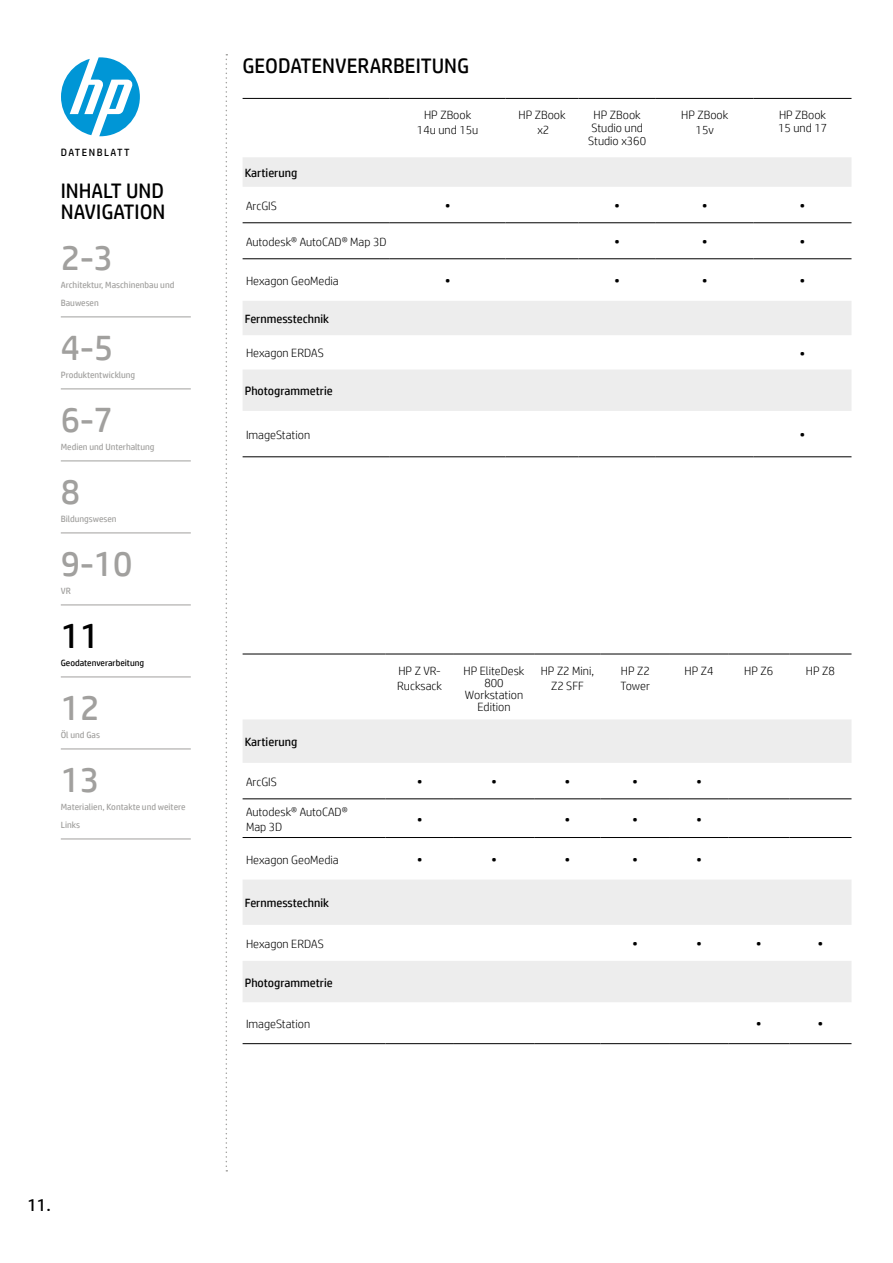
<style>
.page{position:relative;width:893px;height:1263px;background:#fff}
.page>*{position:absolute;margin:0;border:0;box-sizing:border-box;transform-origin:0 0}
.t1{font:36px "HP Simplified";color:#a1a09e}
.t2{font:36px "HP Simplified";color:#000}
.t3{font:21px/21px "HP Simplified";color:#000}
.t4{font:17.7px "HP Simplified";color:#000}
.t5{font:300 15px "HP Simplified";color:#000}
.t6{font:300 12px/15px "HP Simplified";color:#000;text-align:center}
.t7{font:12px "HP Simplified";color:#000}
.t8{font:10.5px "HP Simplified";letter-spacing:.14em;color:#000}
.t9{font:9px/18px "HP Simplified";color:#a1a09e}
.t10{font:9px "HP Simplified";color:#000}
</style>
<div class="page">
<svg style="left:226px;top:54px;width:1px;height:1117px"></svg>
<svg style="left:61px;top:57px;width:79px;height:79px"></svg>
<svg style="left:243px;top:157px;width:608px;height:254px"></svg>
<hr style="left:243px;top:98px;width:147px;height:1px;background:#000">
<hr style="left:243px;top:222px;width:147px;height:1px;background:#000">
<hr style="left:390px;top:222px;width:116px;height:1px;background:#000">
<hr style="left:506px;top:222px;width:73px;height:1px;background:#000">
<hr style="left:579px;top:222px;width:77px;height:1px;background:#000">
<hr style="left:656px;top:222px;width:98px;height:1px;background:#000">
<hr style="left:754px;top:222px;width:97px;height:1px;background:#000">
<hr style="left:243px;top:258px;width:147px;height:1px;background:#000">
<hr style="left:390px;top:258px;width:116px;height:1px;background:#000">
<hr style="left:506px;top:258px;width:73px;height:1px;background:#000">
<hr style="left:579px;top:258px;width:77px;height:1px;background:#000">
<hr style="left:656px;top:258px;width:98px;height:1px;background:#000">
<hr style="left:754px;top:258px;width:97px;height:1px;background:#000">
<hr style="left:243px;top:456px;width:147px;height:1px;background:#000">
<hr style="left:390px;top:456px;width:116px;height:1px;background:#000">
<hr style="left:506px;top:456px;width:73px;height:1px;background:#000">
<hr style="left:579px;top:456px;width:77px;height:1px;background:#000">
<hr style="left:656px;top:456px;width:98px;height:1px;background:#000">
<hr style="left:754px;top:456px;width:97px;height:1px;background:#000">
<hr style="left:390px;top:98px;width:116px;height:1px;background:#000">
<hr style="left:506px;top:98px;width:73px;height:1px;background:#000">
<hr style="left:579px;top:98px;width:77px;height:1px;background:#000">
<hr style="left:656px;top:98px;width:98px;height:1px;background:#000">
<hr style="left:754px;top:98px;width:97px;height:1px;background:#000">
<hr style="left:61px;top:317px;width:130px;height:1px;background:#a1a09e">
<hr style="left:61px;top:389px;width:130px;height:1px;background:#a1a09e">
<hr style="left:61px;top:461px;width:130px;height:1px;background:#a1a09e">
<hr style="left:61px;top:533px;width:130px;height:1px;background:#a1a09e">
<hr style="left:61px;top:605px;width:130px;height:1px;background:#a1a09e">
<hr style="left:61px;top:677px;width:130px;height:1px;background:#a1a09e">
<hr style="left:61px;top:749px;width:130px;height:1px;background:#a1a09e">
<hr style="left:61px;top:839px;width:130px;height:1px;background:#a1a09e">
<svg style="left:243px;top:720px;width:608px;height:282px"></svg>
<hr style="left:243px;top:654px;width:142px;height:1px;background:#000">
<hr style="left:243px;top:798px;width:142px;height:1px;background:#000">
<hr style="left:385px;top:798px;width:69px;height:1px;background:#000">
<hr style="left:454px;top:798px;width:80px;height:1px;background:#000">
<hr style="left:534px;top:798px;width:67px;height:1px;background:#000">
<hr style="left:601px;top:798px;width:69px;height:1px;background:#000">
<hr style="left:670px;top:798px;width:58px;height:1px;background:#000">
<hr style="left:728px;top:798px;width:61px;height:1px;background:#000">
<hr style="left:789px;top:798px;width:62px;height:1px;background:#000">
<hr style="left:243px;top:837px;width:142px;height:1px;background:#000">
<hr style="left:385px;top:837px;width:69px;height:1px;background:#000">
<hr style="left:454px;top:837px;width:80px;height:1px;background:#000">
<hr style="left:534px;top:837px;width:67px;height:1px;background:#000">
<hr style="left:601px;top:837px;width:69px;height:1px;background:#000">
<hr style="left:670px;top:837px;width:58px;height:1px;background:#000">
<hr style="left:728px;top:837px;width:61px;height:1px;background:#000">
<hr style="left:789px;top:837px;width:62px;height:1px;background:#000">
<hr style="left:243px;top:1043px;width:142px;height:1px;background:#000">
<hr style="left:385px;top:1043px;width:69px;height:1px;background:#000">
<hr style="left:454px;top:1043px;width:80px;height:1px;background:#000">
<hr style="left:534px;top:1043px;width:67px;height:1px;background:#000">
<hr style="left:601px;top:1043px;width:69px;height:1px;background:#000">
<hr style="left:670px;top:1043px;width:58px;height:1px;background:#000">
<hr style="left:728px;top:1043px;width:61px;height:1px;background:#000">
<hr style="left:789px;top:1043px;width:62px;height:1px;background:#000">
<hr style="left:385px;top:654px;width:69px;height:1px;background:#000">
<hr style="left:454px;top:654px;width:80px;height:1px;background:#000">
<hr style="left:534px;top:654px;width:67px;height:1px;background:#000">
<hr style="left:601px;top:654px;width:69px;height:1px;background:#000">
<hr style="left:670px;top:654px;width:58px;height:1px;background:#000">
<hr style="left:728px;top:654px;width:61px;height:1px;background:#000">
<hr style="left:789px;top:654px;width:62px;height:1px;background:#000">
<p class="t8" style="left:61px;top:146px;width:70px">DATENBLATT</p>
<h2 class="t3" style="left:61px;top:180px;width:106px">INHALT UND<br>NAVIGATION</h2>
<h1 class="t1" style="left:61px;top:237px;width:54px">2-3</h1>
<p class="t9" style="left:61px;top:276px;width:115px">Architektur, Maschinenbau und<br>Bauwesen</p>
<h1 class="t1" style="left:61px;top:327px;width:54px">4-5</h1>
<p class="t9" style="left:61px;top:366px;width:76px">Produktentwicklung</p>
<h1 class="t1" style="left:61px;top:399px;width:54px">6-7</h1>
<p class="t9" style="left:61px;top:438px;width:95px">Medien und Unterhaltung</p>
<h1 class="t1" style="left:61px;top:471px;width:21px">8</h1>
<p class="t9" style="left:61px;top:510px;width:57px">Bildungswesen</p>
<h1 class="t1" style="left:61px;top:543px;width:73px">9-10</h1>
<p class="t9" style="left:61px;top:582px;width:12px">VR</p>
<h1 class="t2" style="left:61px;top:615px;width:40px">11</h1>
<p class="t10" style="left:61px;top:658px;width:85px">Geodatenverarbeitung</p>
<h1 class="t1" style="left:61px;top:687px;width:40px">12</h1>
<p class="t9" style="left:61px;top:726px;width:41px">Öl und Gas</p>
<h1 class="t1" style="left:61px;top:759px;width:40px">13</h1>
<p class="t9" style="left:61px;top:798px;width:126px">Materialien, Kontakte und weitere<br>Links</p>
<h2 class="t3" style="left:243px;top:55px;width:228px">GEODATENVERARBEITUNG</h2>
<p class="t6" style="left:417px;top:108px;width:63px">HP ZBook<br>14u und 15u</p>
<p class="t6" style="left:518px;top:108px;width:49px">HP ZBook x2</p>
<p class="t6" style="left:588px;top:109px;width:59px;line-height:12.6px">HP ZBook<br>Studio und<br>Studio x360</p>
<p class="t6" style="left:681px;top:108px;width:49px">HP ZBook<br>15v</p>
<p class="t6" style="left:778px;top:109px;width:51px;line-height:12.6px;text-align:left">HP ZBook<br>15 und 17</p>
<p class="t7" style="left:245px;top:166px;width:54px">Kartierung</p>
<p class="t6" style="left:246px;top:198px;width:32px">ArcGIS</p>
<p class="t5" style="left:445px;top:197px;width:7px">•</p>
<p class="t5" style="left:614px;top:197px;width:7px">•</p>
<p class="t5" style="left:702px;top:197px;width:7px">•</p>
<p class="t5" style="left:800px;top:197px;width:7px">•</p>
<p class="t6" style="left:246px;top:234px;width:142px">Autodesk® AutoCAD® Map 3D</p>
<p class="t5" style="left:614px;top:233px;width:7px">•</p>
<p class="t5" style="left:702px;top:233px;width:7px">•</p>
<p class="t5" style="left:800px;top:233px;width:7px">•</p>
<p class="t6" style="left:246px;top:273px;width:94px">Hexagon GeoMedia</p>
<p class="t5" style="left:445px;top:272px;width:7px">•</p>
<p class="t5" style="left:614px;top:272px;width:7px">•</p>
<p class="t5" style="left:702px;top:272px;width:7px">•</p>
<p class="t5" style="left:800px;top:272px;width:7px">•</p>
<p class="t7" style="left:245px;top:312px;width:86px">Fernmesstechnik</p>
<p class="t6" style="left:246px;top:346px;width:79px">Hexagon ERDAS</p>
<p class="t5" style="left:800px;top:345px;width:7px">•</p>
<p class="t7" style="left:245px;top:384px;width:90px">Photogrammetrie</p>
<p class="t6" style="left:246px;top:427px;width:66px">ImageStation</p>
<p class="t5" style="left:800px;top:427px;width:7px">•</p>
<p class="t6" style="left:397px;top:663px;width:46px;text-align:left">HP Z VR-<br>Rucksack</p>
<p class="t6" style="left:464px;top:665px;width:62px;line-height:12px">HP EliteDesk<br>800<br>Workstation<br>Edition</p>
<p class="t6" style="left:541px;top:663px;width:55px">HP Z2 Mini,<br>Z2 SFF</p>
<p class="t6" style="left:621px;top:663px;width:31px;text-align:left">HP Z2<br>Tower</p>
<p class="t6" style="left:685px;top:663px;width:31px">HP Z4</p>
<p class="t6" style="left:744px;top:663px;width:31px">HP Z6</p>
<p class="t6" style="left:806px;top:663px;width:31px">HP Z8</p>
<p class="t7" style="left:245px;top:735px;width:54px">Kartierung</p>
<p class="t6" style="left:246px;top:774px;width:32px">ArcGIS</p>
<p class="t5" style="left:417px;top:773px;width:7px">•</p>
<p class="t5" style="left:491px;top:773px;width:7px">•</p>
<p class="t5" style="left:564px;top:773px;width:7px">•</p>
<p class="t5" style="left:632px;top:773px;width:7px">•</p>
<p class="t5" style="left:696px;top:773px;width:7px">•</p>
<p class="t6" style="left:246px;top:804px;width:103px;text-align:left">Autodesk® AutoCAD®<br>Map 3D</p>
<p class="t5" style="left:417px;top:811px;width:7px">•</p>
<p class="t5" style="left:564px;top:811px;width:7px">•</p>
<p class="t5" style="left:632px;top:811px;width:7px">•</p>
<p class="t5" style="left:696px;top:811px;width:7px">•</p>
<p class="t6" style="left:246px;top:852px;width:94px">Hexagon GeoMedia</p>
<p class="t5" style="left:417px;top:851px;width:7px">•</p>
<p class="t5" style="left:491px;top:851px;width:7px">•</p>
<p class="t5" style="left:564px;top:851px;width:7px">•</p>
<p class="t5" style="left:632px;top:851px;width:7px">•</p>
<p class="t5" style="left:696px;top:851px;width:7px">•</p>
<p class="t7" style="left:245px;top:896px;width:86px">Fernmesstechnik</p>
<p class="t6" style="left:246px;top:936px;width:79px">Hexagon ERDAS</p>
<p class="t5" style="left:632px;top:935px;width:7px">•</p>
<p class="t5" style="left:696px;top:935px;width:7px">•</p>
<p class="t5" style="left:756px;top:935px;width:7px">•</p>
<p class="t5" style="left:817px;top:935px;width:7px">•</p>
<p class="t7" style="left:245px;top:975px;width:90px">Photogrammetrie</p>
<p class="t6" style="left:246px;top:1016px;width:66px">ImageStation</p>
<p class="t5" style="left:756px;top:1016px;width:7px">•</p>
<p class="t5" style="left:817px;top:1016px;width:7px">•</p>
<h3 class="t4" style="left:28px;top:1195px;width:25px">11.</h3>
</div>
